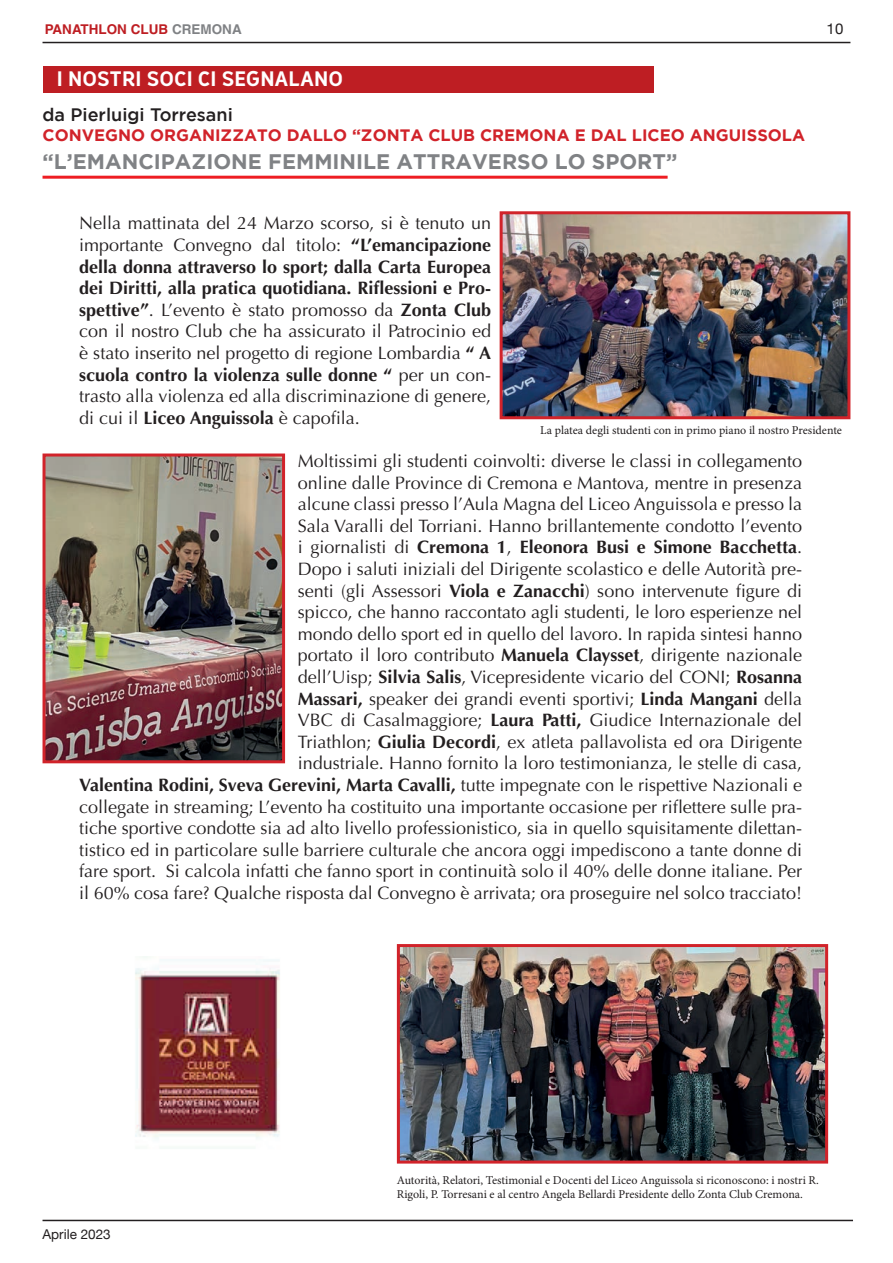
<style>
.page{position:relative;width:893px;height:1263px;background:#fff}
.page>*{position:absolute;margin:0;border:0;box-sizing:border-box;transform-origin:0 0}
.t1{font:700 21px "Gotham";color:#808285}
.t2{font:700 19.5px "Oceania";color:#fff}
.t3{font:18px/21.6px "Optima";color:#231f20;text-align:justify}
.t4{font:500 18px "Gotham";color:#231f20}
.t5{font:700 16.5px "Gotham";color:#d1232a}
.t6{font:15px "Helvetica Neue";color:#231f20}
.t7{font:700 13.5px "Helvetica";color:#be1e23}
.t8{font:13.5px "Helvetica Neue";color:#231f20}
.t9{font:12px/14.4px "Minion Pro";color:#231f20}
.s1{color:#808285}
.s2{font-weight:700}
</style>
<div class="page">
<hr style="left:43px;top:1220px;width:810px;height:1px;background:#231f20">
<div style="left:43px;top:67px;width:611px;height:26px;background:#be1e23"></div>
<hr style="left:43px;top:176px;width:625px;height:3px;background:#ee1d23">
<img style="left:504px;top:215px;width:342px;height:200px">
<div style="left:500px;top:211px;width:350px;height:208px;border:3px solid #d1232a"></div>
<img style="left:401px;top:948px;width:423px;height:211px">
<div style="left:397px;top:944px;width:431px;height:219px;border:3px solid #d1232a"></div>
<img style="left:47px;top:457px;width:234px;height:302px">
<div style="left:43px;top:453px;width:242px;height:310px;border:3px solid #d1232a"></div>
<img style="left:135px;top:956px;width:145px;height:184px">
<hr style="left:43px;top:42px;width:807px;height:1px;background:#231f20">
<p class="t7" style="left:45px;top:21px;width:198px">PANATHLON CLUB <span class="s1">CREMONA</span></p>
<p class="t6" style="left:827px;top:18px;width:18px">10</p>
<p class="t2" style="left:57px;top:68px;width:288px">I NOSTRI SOCI CI SEGNALANO</p>
<p class="t4" style="left:43px;top:104px;width:192px">da Pierluigi Torresani</p>
<p class="t5" style="left:43px;top:126px;width:764px">CONVEGNO ORGANIZZATO DALLO “ZONTA CLUB CREMONA E DAL LICEO ANGUISSOLA</p>
<p class="t1" style="left:43px;top:150px;width:636px">“L’EMANCIPAZIONE FEMMINILE ATTRAVERSO LO SPORT”</p>
<p class="t3" style="left:79px;top:213px;width:413px">Nella mattinata del 24 Marzo scorso, si è tenuto un importante Convegno dal titolo: <span class="s2">“L’emancipazione della donna attraverso lo sport; dalla Carta Europea dei Diritti, alla pratica quotidiana. Riflessioni e Pro&shy;spettive”</span>. L’evento è stato promosso da <span class="s2">Zonta Club </span>con il nostro Club che ha assicurato il Patrocinio ed è stato inserito nel progetto di regione Lombardia <span class="s2">“ A scuola contro la violenza sulle donne “</span> per un con&shy;trasto alla violenza ed alla discriminazione di genere, di cui il <span class="s2">Liceo Anguissola</span> è capofila.</p>
<p class="t3" style="left:79px;top:450px;width:724px;text-align:right">Moltissimi gli studenti coinvolti: diverse le classi in collegamento<br>online dalle Province di Cremona e Mantova, mentre in presenza<br>alcune classi presso l’Aula Magna del Liceo Anguissola e presso la<br>Sala Varalli del Torriani. Hanno brillantemente condotto l’evento<br>i giornalisti di <span class="s2">Cremona 1</span>, <span class="s2">Eleonora Busi e Simone Bacchetta</span>.<br>Dopo i saluti iniziali del Dirigente scolastico e delle Autorità pre-<br>senti (gli Assessori <span class="s2">Viola e Zanacchi</span>) sono intervenute figure di<br>spicco, che hanno raccontato agli studenti, le loro esperienze nel<br>mondo dello sport ed in quello del lavoro. In rapida sintesi hanno<br>portato il loro contributo <span class="s2">Manuela Claysset</span>, dirigente nazionale<br>dell’Uisp; <span class="s2">Silvia Salis</span>, Vicepresidente vicario del CONI; <span class="s2">Rosanna<br>Massari,</span> speaker dei grandi eventi sportivi; <span class="s2">Linda Mangani</span> della<br>VBC di Casalmaggiore; <span class="s2">Laura Patti,</span> Giudice Internazionale del<br>Triathlon; <span class="s2">Giulia Decordi</span>, ex atleta pallavolista ed ora Dirigente<br>industriale. Hanno fornito la loro testimonianza, le stelle di casa,<br><span class="s2">Valentina Rodini, Sveva Gerevini, Marta Cavalli,</span> tutte impegnate con le rispettive Nazionali e collegate in streaming; L’evento ha costituito una importante occasione per riflettere sulle pra&shy;tiche sportive condotte sia ad alto livello professionistico, sia in quello squisitamente dilettan&shy;tistico ed in particolare sulle barriere culturale che ancora oggi impediscono a tante donne di fare sport. Si calcola infatti che fanno sport in continuità solo il 40% delle donne italiane. Per il 60% cosa fare? Qualche risposta dal Convegno è arrivata; ora proseguire nel solco tracciato!</p>
<p class="t9" style="left:540px;top:423px;width:303px">La platea degli studenti con in primo piano il nostro Presidente</p>
<p class="t8" style="left:43px;top:1224px;width:70px">Aprile 2023</p>
<p class="t9" style="left:397px;top:1173px;width:424px">Autorità, Relatori, Testimonial e Docenti del Liceo Anguissola si riconoscono: i nostri R.<br>Rigoli, P. Torresani e al centro Angela Bellardi Presidente dello Zonta Club Cremona.</p>
</div>
